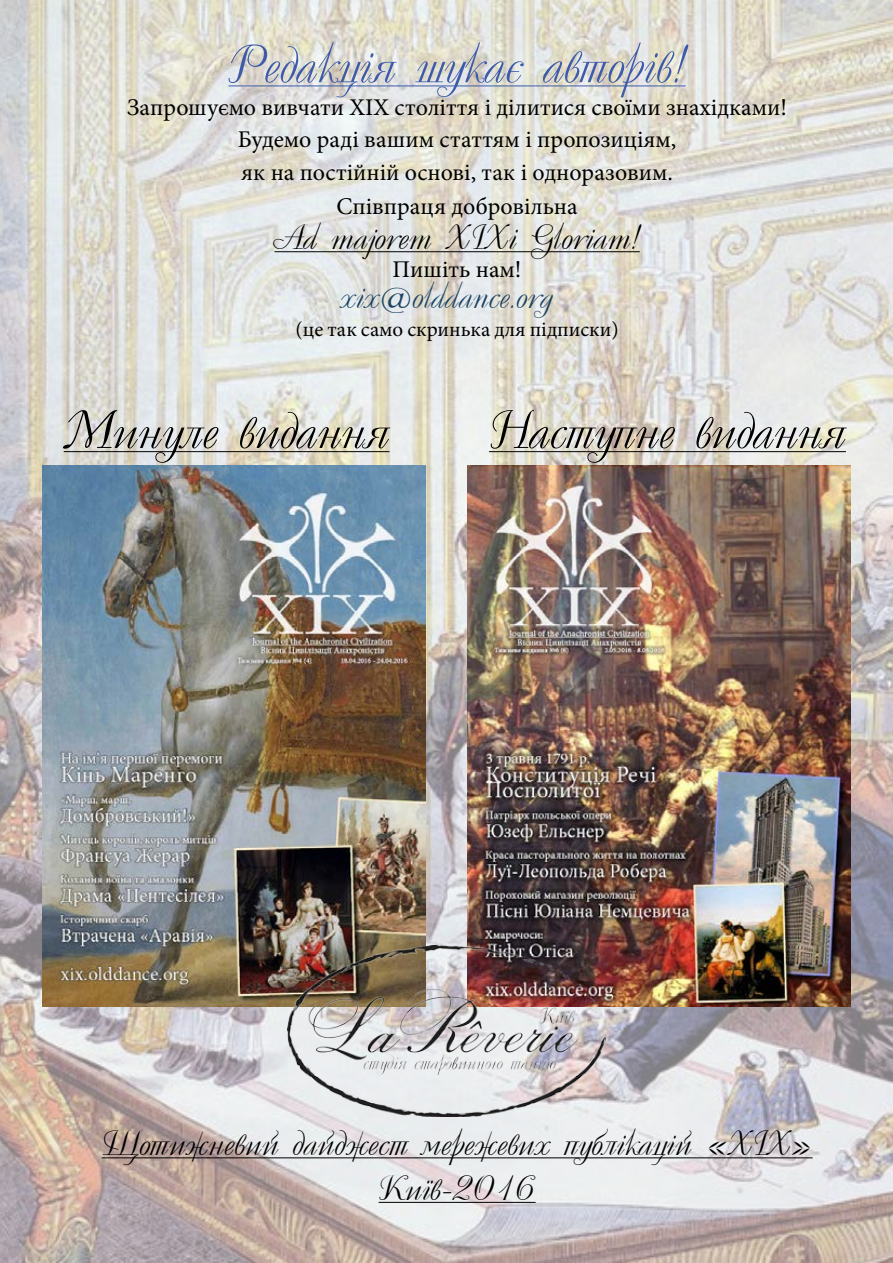
<style>
.page{position:relative;width:893px;height:1263px;background:#fff}
.page>*{position:absolute;margin:0;border:0;box-sizing:border-box;transform-origin:0 0}
.t1{font:54px "Ukrainian Decor";color:#000;scale:1.1 1}
.t2{font:54px "Ukrainian Decor";color:#3d5ba9;scale:1.1 1}
.t3{font:36px/44.5px "Ukrainian Decor";color:#000;text-align:center;scale:1.1 1}
.t4{font:36px "Ukrainian Decor";color:#1a4362;scale:1.1 1}
.t5{font:24px/33px "Minion Pro";color:#000;text-align:center}
.t6{font:21px "Minion Pro";color:#000}
</style>
<div class="page">
<img style="left:1px;top:0;width:892px;height:1262px">
<hr style="left:229px;top:86px;width:457px;height:1px;background:#3d5ba9">
<hr style="left:274px;top:251px;width:366px;height:1px;background:#000">
<hr style="left:64px;top:451px;width:325px;height:1px;background:#000">
<hr style="left:489px;top:451px;width:357px;height:1px;background:#000">
<img style="left:43px;top:466px;width:382px;height:540px">
<img style="left:468px;top:466px;width:382px;height:540px">
<img style="left:287px;top:945px;width:319px;height:172px">
<hr style="left:102px;top:1157px;width:711px;height:1px;background:#000">
<hr style="left:379px;top:1202px;width:157px;height:1px;background:#000">
<h1 class="t2" style="left:229px;top:33px;width:417px">Редакція шукає авторів!</h1>
<p class="t5" style="left:127px;top:91px;width:661px">Запрошуємо вивчати XIX століття і ділитися своїми знахідками!<br>Будемо раді вашим статтям і пропозиціям,<br>як на постійній основі, так і одноразовим.<br>Співпраця добровільна</p>
<h2 class="t3" style="left:274px;top:216px;width:334px">Ad majorem XIXi Gloriam!</h2>
<p class="t5" style="left:393px;top:253px;width:130px">Пишіть нам!</p>
<h2 class="t4" style="left:341px;top:276px;width:194px">xix@olddance.org</h2>
<p class="t6" style="left:296px;top:316px;width:325px">(це так само скринька для підписки)</p>
<h1 class="t1" style="left:64px;top:399px;width:298px">Минуле видання</h1>
<h1 class="t1" style="left:489px;top:399px;width:326px">Наступне видання</h1>
<h2 class="t3" style="left:102px;top:1122px;width:648px">Щотижневий дайджест мережевих публікацій «ХІХ»<br>Київ-2016</h2>
</div>
